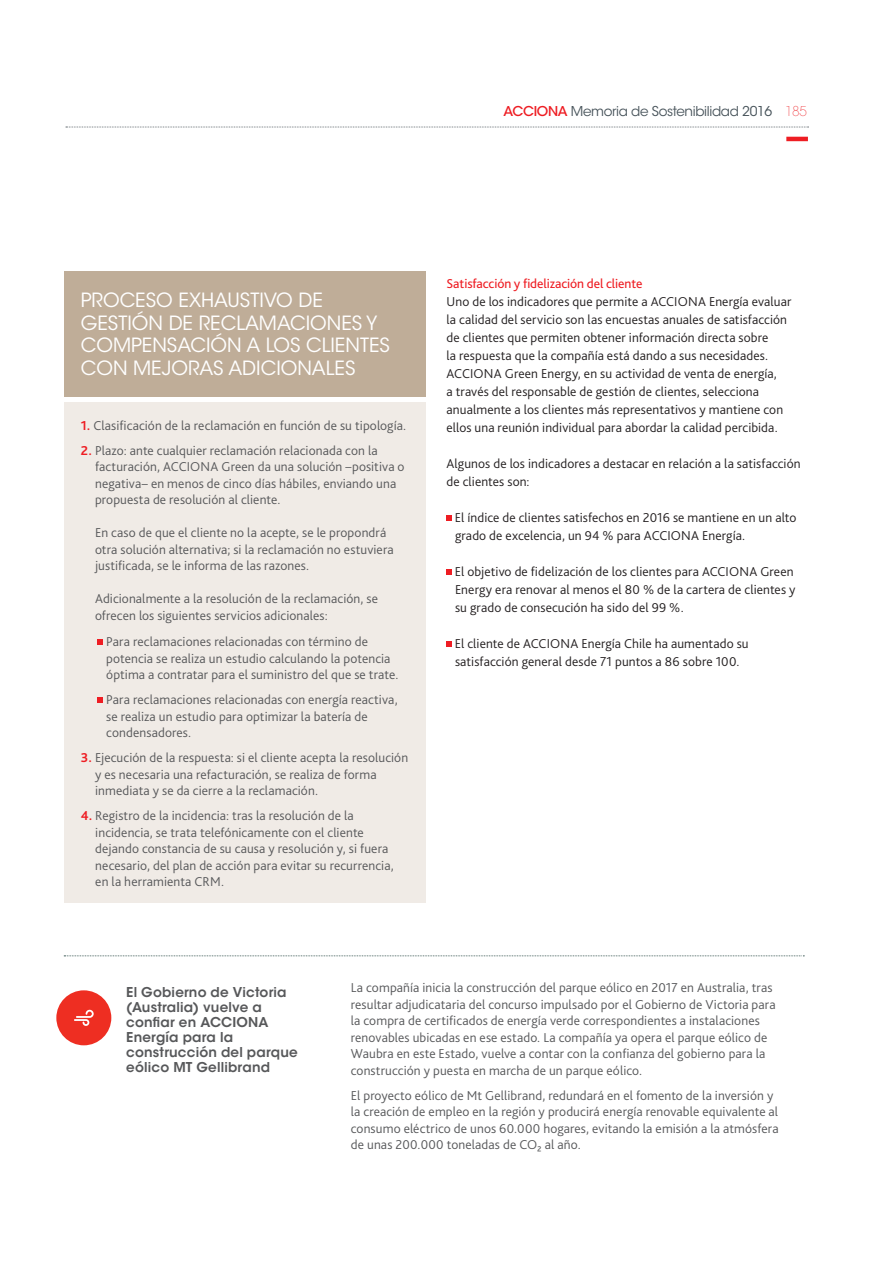
<style>
.page{position:relative;width:893px;height:1263px;background:#fff}
.page>*{position:absolute;margin:0;border:0;box-sizing:border-box;transform-origin:0 0}
.t1{font:19.5px/22.5px "ITC Avant Garde Std";color:#fff}
.t2{font:300 13.5px/16.5px "Bliss Pro";letter-spacing:.01em;color:#57585a}
.t3{font:300 13.5px/18px "Bliss Pro";letter-spacing:.01em;color:#231f20}
.t4{font:600 13.5px/15px "ITC Avant Garde Std";letter-spacing:.01em;color:#57585a}
.t5{font:13.5px "ITC Avant Garde Std";letter-spacing:-.025em;color:#465259}
.t6{font:13.5px "Bliss Pro";color:#ee1d23}
.s1{font-weight:500;color:#ee1d23}
.s2{font-weight:200;color:#ee1d23}
.s3{font-weight:700;color:#ee1d23}
</style>
<div class="page">
<hr style="left:786px;top:137px;width:22px;height:4px;background:#ee1d23">
<svg style="left:66px;top:127px;width:742px;height:1px"></svg>
<svg style="left:446px;top:515px;width:6px;height:5px"></svg>
<svg style="left:446px;top:569px;width:6px;height:5px"></svg>
<svg style="left:446px;top:641px;width:6px;height:5px"></svg>
<div style="left:64px;top:402px;width:361px;height:501px;background:#f0ebe6"></div>
<svg style="left:98px;top:639px;width:5px;height:5px"></svg>
<svg style="left:98px;top:697px;width:5px;height:5px"></svg>
<div style="left:64px;top:271px;width:361px;height:125px;background:#bfad98"></div>
<svg style="left:64px;top:955px;width:740px;height:1px"></svg>
<svg style="left:56px;top:990px;width:55px;height:55px"></svg>
<p class="t5" style="left:504px;top:103px;width:305px"><span class="s1">ACCIONA</span> MEMORIA DE SOSTENIBILIDAD 2016 <span class="s2">185</span></p>
<h1 class="t1" style="left:81px;top:289px;width:244px;text-indent:179px">IVO DE<br>GESTIÓN DE RECLAMA</h1>
<h1 class="t1" style="left:81px;top:289px;width:146px">PROCESO EXHAUST</h1>
<h1 class="t1" style="left:290px;top:311px;width:89px">CIONES Y</h1>
<h1 class="t1" style="left:81px;top:334px;width:309px;text-indent:61px">ENSACIÓN A LOS CLIENTES<br>CON MEJORAS</h1>
<h1 class="t1" style="left:81px;top:334px;width:32px">COMP</h1>
<h1 class="t1" style="left:228px;top:356px;width:127px">ADICIONALES</h1>
<p class="t2" style="left:81px;top:416px;width:327px"><span class="s3">1.</span> Clasificación de la reclamación en función de su tipología.</p>
<p class="t2" style="left:95px;top:441px;width:311px;text-indent:-14px"><span class="s3">2.</span> Plazo: ante cualquier reclamación relacionada con la facturación, ACCIONA Green da una solución –positiva o negativa– en menos de cinco días hábiles, enviando una propuesta de resolución al cliente.</p>
<p class="t2" style="left:95px;top:524px;width:300px">En caso de que el cliente no la acepte, se le propondrá otra solución alternativa; si la reclamación no estuviera justificada, se le informa de las razones.</p>
<p class="t2" style="left:95px;top:590px;width:285px">Adicionalmente a la resolución de la reclamación, se ofrecen los siguientes servicios adicionales:</p>
<p class="t2" style="left:106px;top:633px;width:294px">Para reclamaciones relacionadas con término de potencia se realiza un estudio calculando la potencia óptima a contratar para el suministro del que se trate.</p>
<p class="t2" style="left:106px;top:691px;width:293px">Para reclamaciones relacionadas con energía reactiva, se realiza un estudio para optimizar la batería de condensadores.</p>
<p class="t2" style="left:95px;top:749px;width:315px;text-indent:-14px"><span class="s3">3.</span> Ejecución de la respuesta: si el cliente acepta la resolución y es necesaria una refacturación, se realiza de forma inmediata y se da cierre a la reclamación.</p>
<p class="t2" style="left:95px;top:807px;width:300px;text-indent:-15px"><span class="s3">4.</span> Registro de la incidencia: tras la resolución de la incidencia, se trata telefónicamente con el cliente dejando constancia de su causa y resolución y, si fuera necesario, del plan de acción para evitar su recurrencia, en la herramienta CRM.</p>
<p class="t6" style="left:446px;top:275px;width:198px">Satisfacción y fidelización del cliente</p>
<p class="t3" style="left:446px;top:292px;width:346px">Uno de los indicadores que permite a ACCIONA Energía evaluar la calidad del servicio son las encuestas anuales de satisfacción de clientes que permiten obtener información directa sobre<br>la respuesta que la compañía está dando a sus necesidades.<br>ACCIONA Green Energy, en su actividad de venta de energía,<br>a través del responsable de gestión de clientes, selecciona anualmente a los clientes más representativos y mantiene con ellos una reunión individual para abordar la calidad percibida.</p>
<p class="t3" style="left:446px;top:454px;width:356px">Algunos de los indicadores a destacar en relación a la satisfacción de clientes son:</p>
<p class="t3" style="left:455px;top:508px;width:343px">El índice de clientes satisfechos en 2016 se mantiene en un alto grado de excelencia, un 94 % para ACCIONA Energía.</p>
<p class="t3" style="left:455px;top:562px;width:342px">El objetivo de fidelización de los clientes para ACCIONA Green<br>Energy era renovar al menos el 80 % de la cartera de clientes y su grado de consecución ha sido del 99 %.</p>
<p class="t3" style="left:455px;top:634px;width:295px">El cliente de ACCIONA Energía Chile ha aumentado su satisfacción general desde 71 puntos a 86 sobre 100.</p>
<p class="t4" style="left:126px;top:984px;width:173px">El Gobierno de Victoria (Australia) vuelve a confiar en ACCIONA<br>Energía para la construcción del parque eólico MT Gellibrand</p>
<p class="t2" style="left:351px;top:979px;width:426px">La compañía inicia la construcción del parque eólico en 2017 en Australia, tras resultar adjudicataria del concurso impulsado por el Gobierno de Victoria para la compra de certificados de energía verde correspondientes a instalaciones renovables ubicadas en ese estado. La compañía ya opera el parque eólico de Waubra en este Estado, vuelve a contar con la confianza del gobierno para la construcción y puesta en marcha de un parque eólico.</p>
<p class="t2" style="left:351px;top:1086px;width:429px">El proyecto eólico de Mt Gellibrand, redundará en el fomento de la inversión y la creación de empleo en la región y producirá energía renovable equivalente al consumo eléctrico de unos 60.000 hogares, evitando la emisión a la atmósfera de unas 200.000 toneladas de CO₂ al año.</p>
</div>
